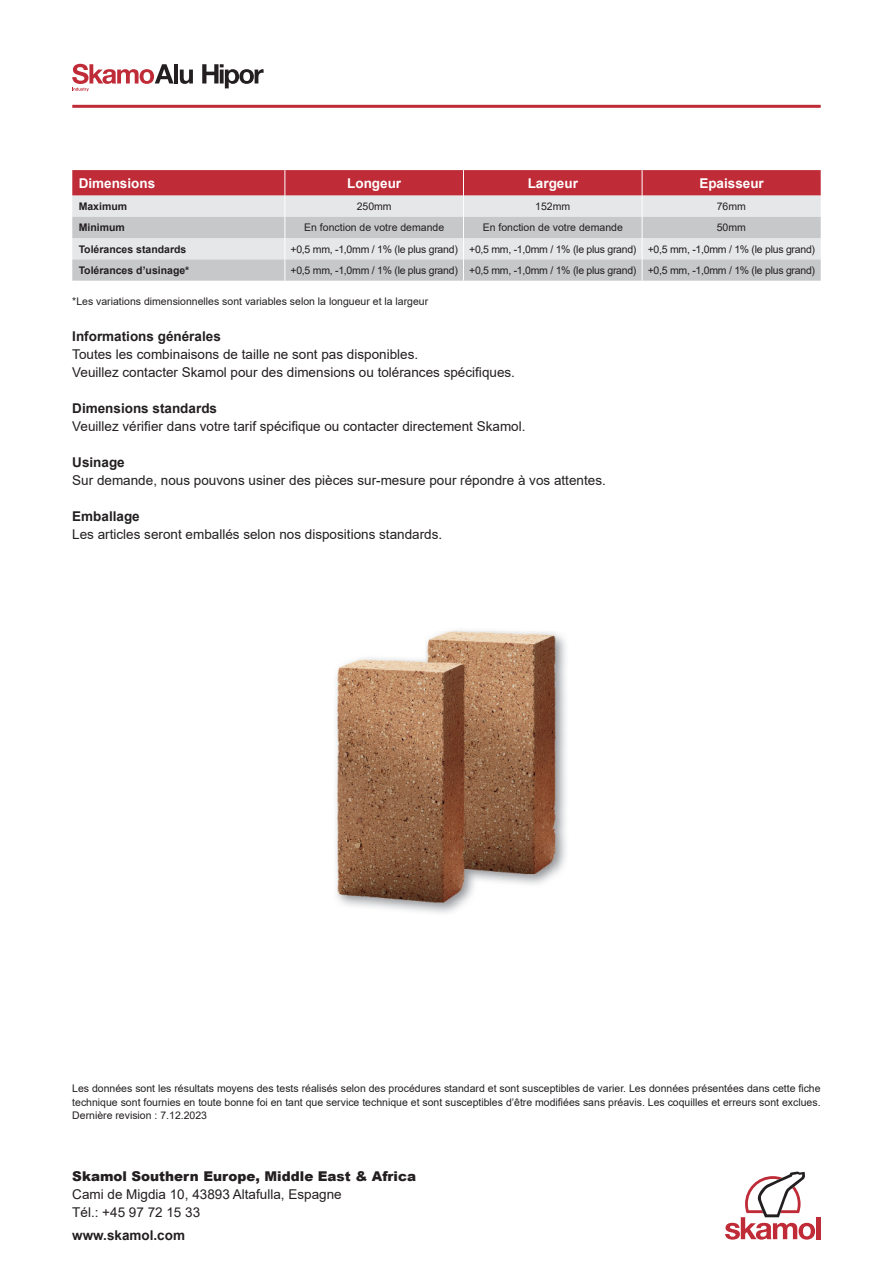
<style>
.page{position:relative;width:893px;height:1263px;background:#fff}
.page>*{position:absolute;margin:0;border:0;box-sizing:border-box;transform-origin:0 0}
.t1{font:13.5px/18px "Arial";color:#231f20}
.t2{font:700 13.5px "Arial";color:#231f20}
.t3{font:900 13.5px "Arial";color:#231f20}
.t4{font:700 13.5px "Arial";color:#fff}
.t5{font:10.5px/13.5px "Arial";color:#231f20;text-align:justify}
.t6{font:10.5px "Arial";letter-spacing:-.025em;color:#231f20}
.t7{font:700 10.5px/21.3px "Arial";color:#231f20}
</style>
<div class="page">
<hr style="left:174px;top:64px;width:4px;height:19px;background:#231f20">
<svg style="left:180px;top:70px;width:13px;height:14px"></svg>
<svg style="left:202px;top:64px;width:62px;height:24px"></svg>
<svg style="left:72px;top:64px;width:102px;height:27px"></svg>
<hr style="left:72px;top:105px;width:749px;height:3px;background:#bf2b37">
<div style="left:816px;top:1217px;width:5px;height:22px;background:#bf2b37"></div>
<svg style="left:725px;top:1171px;width:90px;height:68px"></svg>
<svg style="left:72px;top:170px;width:749px;height:111px;background:#d1b0b5"></svg>
<img style="left:336px;top:630px;width:230px;height:283px">
<img style="left:338px;top:631px;width:217px;height:272px">
<p class="t4" style="left:79px;top:173px;width:78px">Dimensions</p>
<p class="t4" style="left:347px;top:173px;width:55px">Longeur</p>
<p class="t4" style="left:528px;top:173px;width:52px">Largeur</p>
<p class="t4" style="left:699px;top:173px;width:66px">Epaisseur</p>
<p class="t7" style="left:79px;top:196px;width:50px">Maximum<br>Minimum</p>
<p class="t5" style="left:357px;top:200px;width:37px">250mm</p>
<p class="t5" style="left:535px;top:200px;width:37px">152mm</p>
<p class="t5" style="left:717px;top:200px;width:31px">76mm</p>
<p class="t5" style="left:717px;top:221px;width:31px">50mm</p>
<p class="t6" style="left:291px;top:242px;width:526px">+0,5 mm, -1,0mm / 1% (le plus grand) +0,5 mm, -1,0mm / 1% (le plus grand) +0,5 mm, -1,0mm / 1% (le plus grand)</p>
<p class="t6" style="left:291px;top:263px;width:526px">+0,5 mm, -1,0mm / 1% (le plus grand) +0,5 mm, -1,0mm / 1% (le plus grand) +0,5 mm, -1,0mm / 1% (le plus grand)</p>
<p class="t5" style="left:304px;top:221px;width:142px">En fonction de votre demande</p>
<p class="t5" style="left:483px;top:221px;width:142px">En fonction de votre demande</p>
<p class="t7" style="left:79px;top:238px;width:112px">Tolérances standards<br>Tolérances d’usinage*</p>
<p class="t5" style="left:72px;top:294px;width:357px">*Les variations dimensionnelles sont variables selon la longueur et la largeur</p>
<p class="t2" style="left:72px;top:326px;width:150px">Informations générales</p>
<p class="t1" style="left:72px;top:345px;width:444px">Toutes les combinaisons de taille ne sont pas disponibles.<br>Veuillez contacter Skamol pour des dimensions ou tolérances spécifiques.</p>
<p class="t2" style="left:72px;top:398px;width:146px">Dimensions standards</p>
<p class="t1" style="left:72px;top:417px;width:455px">Veuillez vérifier dans votre tarif spécifique ou contacter directement Skamol.</p>
<p class="t2" style="left:72px;top:452px;width:54px">Usinage</p>
<p class="t1" style="left:72px;top:471px;width:535px">Sur demande, nous pouvons usiner des pièces sur-mesure pour répondre à vos attentes.</p>
<p class="t2" style="left:72px;top:506px;width:69px">Emballage</p>
<p class="t1" style="left:72px;top:525px;width:371px">Les articles seront emballés selon nos dispositions standards.</p>
<p class="t5" style="left:72px;top:1081px;width:750px">Les données sont les résultats moyens des tests réalisés selon des procédures standard et sont susceptibles de varier. Les données présentées dans cette fiche technique sont fournies en toute bonne foi en tant que service technique et sont susceptibles d’être modifiées sans préavis. Les coquilles et erreurs sont exclues.<br>Dernière revision : 7.12.2023</p>
<p class="t3" style="left:72px;top:1166px;width:345px">Skamol Southern Europe, Middle East &amp; Africa</p>
<p class="t1" style="left:72px;top:1185px;width:271px">Cami de Migdia 10, 43893 Altafulla, Espagne<br>Tél.: +45 97 72 15 33</p>
<p class="t2" style="left:72px;top:1225px;width:114px">www.skamol.com</p>
</div>
